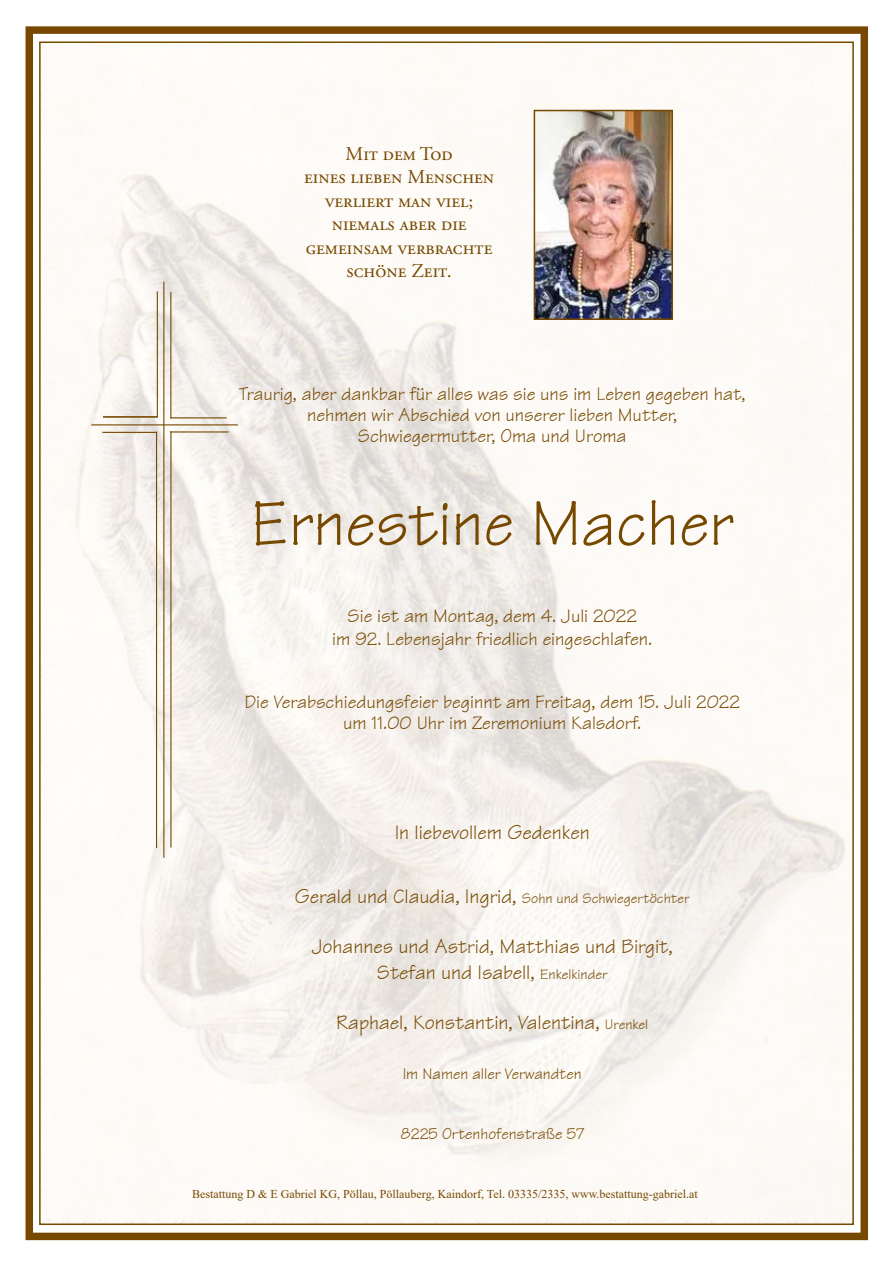
<style>
.page{position:relative;width:893px;height:1263px;background:#fff}
.page>*{position:absolute;margin:0;border:0;box-sizing:border-box;transform-origin:0 0}
.t1{font:67.5px "Technical Plain";color:#764800}
.t2{font:21px/25.2px "Technical Plain";color:#764800;text-align:center}
.t3{font:19.5px/21px "Technical Plain";color:#764800;text-align:center}
.t4{font:19.5px/23.4px "Adobe Garamond Pro";color:#764800;text-align:center}
.t5{font:16.5px "Technical Plain";color:#764800}
.t6{font:12px "Times New Roman";color:#764800}
.s1{font-size:15px}
</style>
<div class="page">
<div style="left:26px;top:26px;width:842px;height:1214px;border:8px solid #764800"></div>
<img style="left:42px;top:45px;width:809px;height:1177px">
<hr style="left:163px;top:282px;width:1px;height:576px;background:#764800">
<hr style="left:91px;top:424px;width:147px;height:1px;background:#764800">
<hr style="left:157px;top:291px;width:1px;height:126px;background:#764800">
<hr style="left:170px;top:292px;width:1px;height:126px;background:#764800">
<hr style="left:170px;top:417px;width:57px;height:1px;background:#764800">
<hr style="left:102px;top:432px;width:55px;height:1px;background:#764800">
<hr style="left:156px;top:432px;width:1px;height:416px;background:#764800">
<hr style="left:170px;top:431px;width:59px;height:1px;background:#764800">
<hr style="left:170px;top:431px;width:1px;height:416px;background:#764800">
<hr style="left:103px;top:416px;width:55px;height:1px;background:#764800">
<img style="left:537px;top:113px;width:133px;height:204px">
<div style="left:534px;top:110px;width:139px;height:210px;border:2px solid #764800"></div>
<p class="t4" style="left:304px;top:143px;width:192px">Mit dem Tod<br>eines lieben Menschen verliert man viel; niemals aber die gemeinsam verbrachte schöne Zeit.</p>
<p class="t3" style="left:239px;top:384px;width:508px">Traurig, aber dankbar für alles was sie uns im Leben gegeben hat, nehmen wir Abschied von unserer lieben Mutter,<br>Schwiegermutter, Oma und Uroma</p>
<h1 class="t1" style="left:251px;top:481px;width:484px">Ernestine Macher</h1>
<p class="t3" style="left:332px;top:604px;width:322px;line-height:23.4px">Sie ist am Montag, dem 4. Juli 2022<br>im 92. Lebensjahr friedlich eingeschlafen.</p>
<p class="t3" style="left:244px;top:692px;width:497px">Die Verabschiedungsfeier beginnt am Freitag, dem 15. Juli 2022 um 11.00 Uhr im Zeremonium Kalsdorf.</p>
<p class="t2" style="left:395px;top:819px;width:197px">In liebevollem Gedenken</p>
<p class="t2" style="left:295px;top:883px;width:396px">Gerald und Claudia, Ingrid, <span class="s1">Sohn und Schwiegertöchter</span></p>
<p class="t2" style="left:312px;top:934px;width:363px">Johannes und Astrid, Matthias und Birgit,<br>Stefan und Isabell, <span class="s1">Enkelkinder</span></p>
<p class="t2" style="left:336px;top:1010px;width:314px">Raphael, Konstantin, Valentina, <span class="s1">Urenkel</span></p>
<p class="t5" style="left:403px;top:1064px;width:181px">Im Namen aller Verwandten</p>
<p class="t5" style="left:400px;top:1123px;width:185px">8225 Ortenhofenstraße 57</p>
<p class="t6" style="left:192px;top:1185px;width:507px">Bestattung D &amp; E Gabriel KG, Pöllau, Pöllauberg, Kaindorf, Tel. 03335/2335, www.bestattung-gabriel.at</p>
</div>
